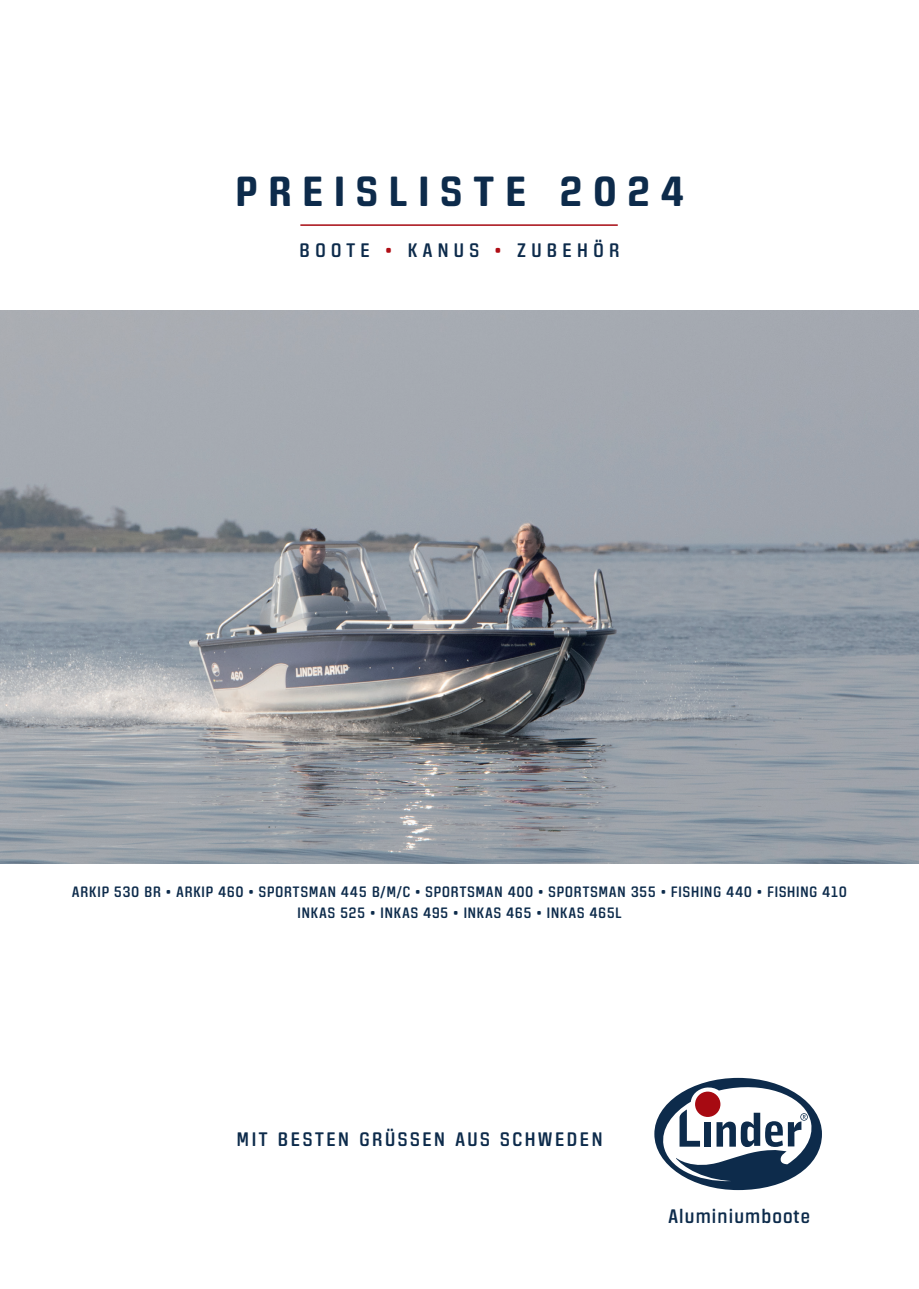
<style>
.page{position:relative;width:919px;height:1289px;background:#fff}
.page>*{position:absolute;margin:0;border:0;box-sizing:border-box;transform-origin:0 0}
.t1{font:700 42px "Fromthe Internet Rg";letter-spacing:.22em;color:#0d2b4b}
.t2{font:19.5px "Fromthe Internet Rg";letter-spacing:.1em;color:#0d2b4b}
.t3{font:19.5px "Fromthe Internet Rg";letter-spacing:.24em;color:#0d2b4b}
.t4{font:19.5px "Fromthe Internet Rg";letter-spacing:.025em;color:#0d2b4b}
.t5{font:15px/21px "Fromthe Internet Rg";letter-spacing:.02em;color:#0d2b4b;text-align:center}
.s1{color:#b00d15}
</style>
<div class="page">
<img style="left:0;top:310px;width:918px;height:553px">
<svg style="left:654px;top:1077px;width:167px;height:112px"></svg>
<hr style="left:300px;top:224px;width:317px;height:2px;background:#a70a12">
<h1 class="t1" style="left:234px;top:166px;width:451px">PREISLISTE 2024</h1>
<h2 class="t3" style="left:299px;top:238px;width:322px">BOOTE <span class="s1">•</span> KANUS <span class="s1">•</span> ZUBEHÖR</h2>
<p class="t5" style="left:72px;top:881px;width:776px">ARKIP 530 BR • ARKIP 460 • SPORTSMAN 445 B/M/C • SPORTSMAN 400 • SPORTSMAN 355 • FISHING 440 • FISHING 410<br>INKAS 525 • INKAS 495 • INKAS 465 • INKAS 465L</p>
<h2 class="t2" style="left:236px;top:1127px;width:368px">MIT BESTEN GRÜSSEN AUS SCHWEDEN</h2>
<h2 class="t4" style="left:668px;top:1204px;width:144px">Aluminiumboote</h2>
</div>
